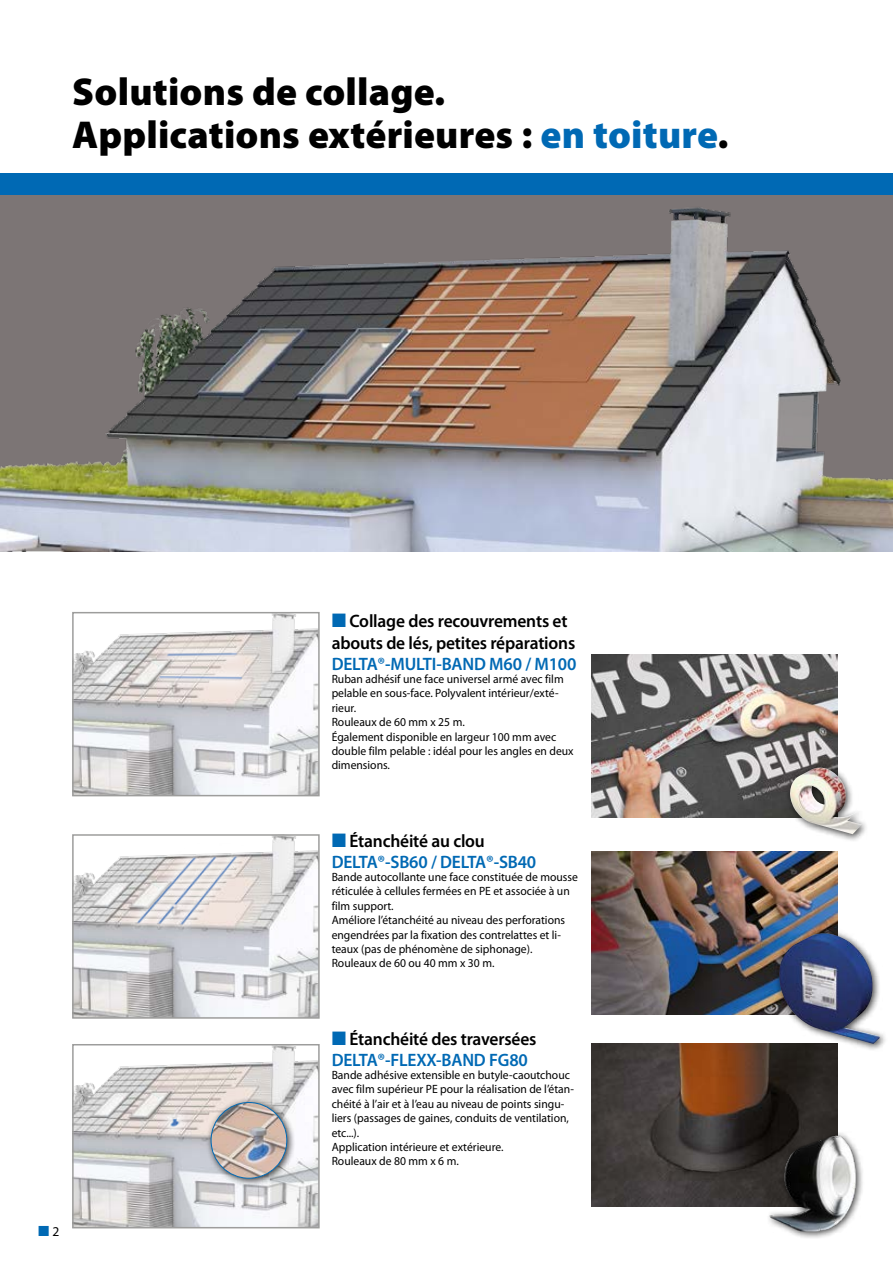
<style>
.page{position:relative;width:893px;height:1263px;background:#fff}
.page>*{position:absolute;margin:0;border:0;box-sizing:border-box;transform-origin:0 0}
.t1{font:900 39px/43.5px "Myriad Pro Doerken";letter-spacing:.005em;color:#000}
.t2{font:600 18px/21.6px "Myriad Pro Doerken";letter-spacing:-.01em;color:#000}
.t3{font:600 18px/21.6px "Myriad Pro Doerken";letter-spacing:-.01em;color:#0069b4}
.t4{font:13.5px "Myriad Pro Doerken";color:#0069b4}
.t5{font:12px/14.4px "Myriad Pro Doerken";color:#000}
.s1{color:#0069b4}
.s2{color:#000}
.s3{font-weight:400;color:#0069b4}
.s4{font-weight:400}
</style>
<div class="page">
<div style="left:0;top:174px;width:893px;height:22px;background:#0069b4"></div>
<img style="left:0;top:196px;width:893px;height:355px">
<img style="left:591px;top:655px;width:247px;height:163px">
<img style="left:591px;top:852px;width:247px;height:163px">
<img style="left:591px;top:1044px;width:247px;height:163px">
<img style="left:75px;top:615px;width:242px;height:178px">
<div style="left:72px;top:612px;width:248px;height:184px;border:2px solid #9d9d9c"></div>
<img style="left:75px;top:837px;width:242px;height:179px">
<div style="left:72px;top:834px;width:248px;height:185px;border:2px solid #9d9d9c"></div>
<img style="left:75px;top:1047px;width:242px;height:178px">
<div style="left:72px;top:1044px;width:248px;height:184px;border:2px solid #9d9d9c"></div>
<div style="left:206px;top:1097px;width:90px;height:90px;background:#000;opacity:.75"></div>
<img style="left:211px;top:1102px;width:76px;height:76px;border-radius:38px">
<div style="left:211px;top:1102px;width:76px;height:76px;border:1px solid #0069b4;border-radius:50%"></div>
<div style="left:765px;top:1130px;width:99px;height:109px;background:#000;opacity:.75"></div>
<img style="left:765px;top:1113px;width:97px;height:119px">
<div style="left:785px;top:762px;width:84px;height:80px;background:#000;opacity:.75"></div>
<img style="left:790px;top:768px;width:72px;height:66px">
<div style="left:774px;top:928px;width:114px;height:124px;background:#000;opacity:.75"></div>
<img style="left:778px;top:933px;width:102px;height:111px">
<h1 class="t1" style="left:72px;top:68px;width:658px">Solutions de collage.<br>Applications extérieures : <span class="s1">en toiture</span>.</h1>
<p class="t4" style="left:38px;top:1223px;width:23px">■ <span class="s2">2</span></p>
<h2 class="t2" style="left:332px;top:610px;width:245px"><span class="s3">■</span> Collage des recouvrements et abouts de lés, petites réparations</h2>
<h2 class="t3" style="left:332px;top:653px;width:246px">DELTA®-MULTI-BAND M60 / M100</h2>
<p class="t5" style="left:332px;top:672px;width:243px">Ruban adhésif une face universel armé avec film pelable en sous-face. Polyvalent intérieur/exté&shy;rieur.<br>Rouleaux de 60 mm x 25 m.<br>Également disponible en largeur 100 mm avec double film pelable : idéal pour les angles en deux dimensions.</p>
<h2 class="t3" style="left:332px;top:829px;width:206px"><span class="s4">■</span> <span class="s2">Étanchéité au clou<br></span>DELTA®-SB60 / DELTA®-SB40</h2>
<p class="t5" style="left:332px;top:870px;width:248px">Bande autocollante une face constituée de mousse réticulée à cellules fermées en PE et associée à un film support.<br>Améliore l’étanchéité au niveau des perforations engendrées par la fixation des contrelattes et li&shy;teaux (pas de phénomène de siphonage).<br>Rouleaux de 60 ou 40 mm x 30 m.</p>
<h2 class="t2" style="left:332px;top:1027px;width:206px"><span class="s3">■</span> Étanchéité des traversées<br><span class="s1">DELTA®-FLEXX-BAND FG80</span></h2>
<p class="t5" style="left:332px;top:1068px;width:244px">Bande adhésive extensible en butyle-caoutchouc avec film supérieur PE pour la réalisation de l’étan&shy;chéité à l’air et à l’eau au niveau de points singu&shy;liers (passages de gaines, conduits de ventilation, etc...).<br>Application intérieure et extérieure.<br>Rouleaux de 80 mm x 6 m.</p>
</div>
